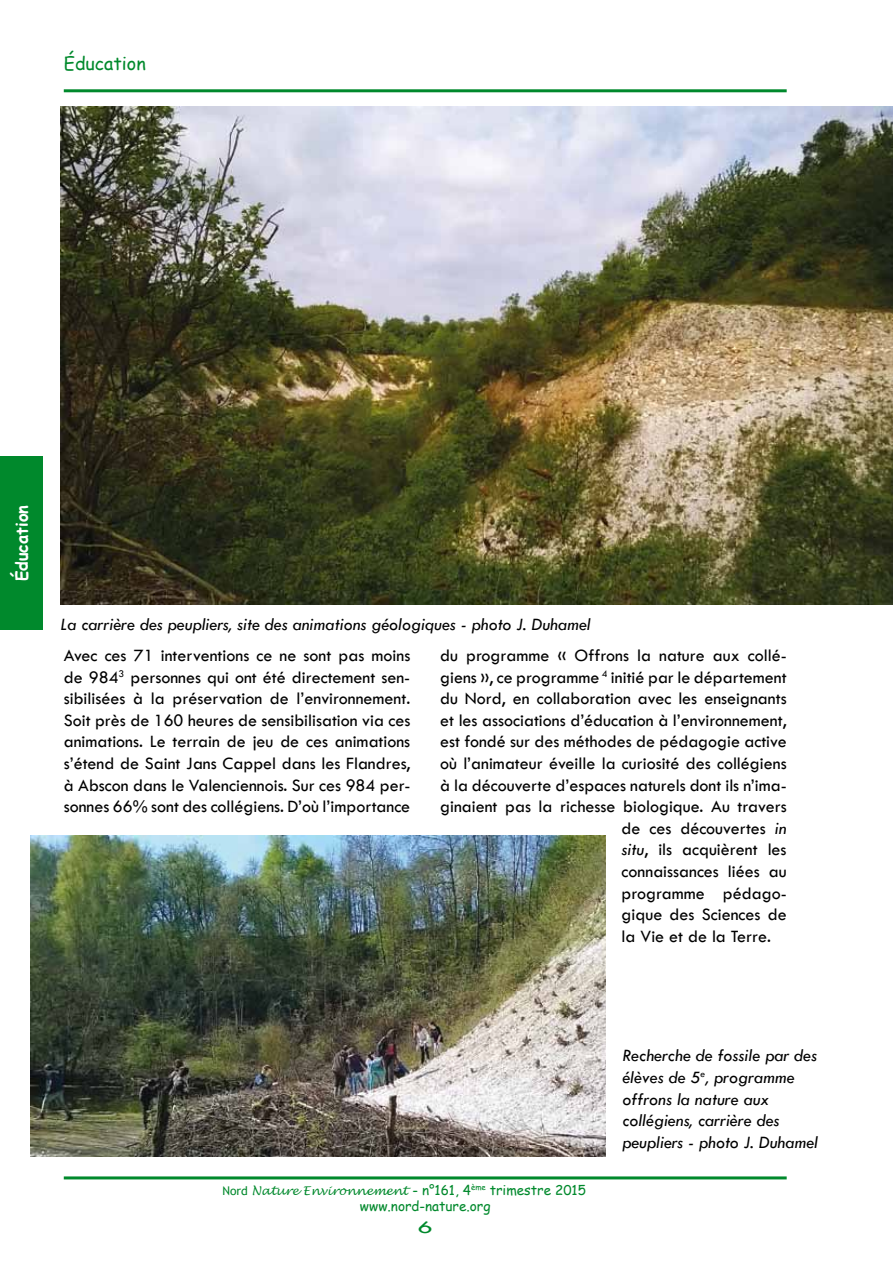
<style>
.page{position:relative;width:893px;height:1263px;background:#fff}
.page>*{position:absolute;margin:0;border:0;box-sizing:border-box;transform-origin:0 0}
.t1{font:18px/21.6px "Tw Cen";color:#000;text-align:justify}
.t2{font:italic 18px/21.6px "Tw Cen";color:#000}
.t3{font:18px "Comic Sans MS";color:#00892c}
.t4{font:18px "Tw Cen";color:#00892c;scale:1.56 1}
.t5{font:700 16.5px "Comic Sans MS";color:#fff}
.t6{font:13.5px/16.2px "Comic Sans MS";color:#00892c}
.s1{font-style:italic}
.s2{font-family:"Trebuchet MS";font-size:12px}
.s3{font-family:"Lucida Handwriting";font-style:italic;font-size:12px}
</style>
<div class="page">
<hr style="left:64px;top:89px;width:723px;height:3px;background:#00892c">
<hr style="left:64px;top:1176px;width:723px;height:3px;background:#00892c">
<div style="left:0;top:456px;width:43px;height:174px;background:#00892c"></div>
<img style="left:61px;top:106px;width:832px;height:499px">
<img style="left:31px;top:836px;width:575px;height:321px">
<p class="t3" style="left:64px;top:50px;width:84px">Éducation</p>
<p class="t5" style="left:10px;top:581px;width:77px;rotate:-90deg">Éducation</p>
<p class="t2" style="left:61px;top:613px;width:532px">La carrière des peupliers, site des animations géologiques - photo J. Duhamel</p>
<p class="t1" style="left:64px;top:644px;width:348px">Avec ces 71 interventions ce ne sont pas moins de 984<sup>3</sup> personnes qui ont été directement sen&shy;sibilisées à la préservation de l’environnement.<br>Soit près de 160 heures de sensibilisation via ces animations. Le terrain de jeu de ces animations s’étend de Saint Jans Cappel dans les Flandres, à Abscon dans le Valenciennois. Sur ces 984 per&shy;sonnes 66% sont des collégiens. D’où l’importance</p>
<p class="t1" style="left:440px;top:644px;width:348px">du programme « Offrons la nature aux collé-</p>
<p class="t1" style="left:440px;top:666px;width:348px">giens », ce programme <sup>4</sup> initié par le département</p>
<p class="t1" style="left:440px;top:687px;width:348px">du Nord, en collaboration avec les enseignants</p>
<p class="t1" style="left:440px;top:709px;width:348px">et les associations d’éducation à l’environnement,</p>
<p class="t1" style="left:440px;top:731px;width:348px">est fondé sur des méthodes de pédagogie active</p>
<p class="t1" style="left:440px;top:752px;width:348px">où l’animateur éveille la curiosité des collégiens</p>
<p class="t1" style="left:440px;top:774px;width:348px">à la découverte d’espaces naturels dont ils n’ima-</p>
<p class="t1" style="left:440px;top:795px;width:348px">ginaient pas la richesse biologique. Au travers</p>
<p class="t1" style="left:622px;top:817px;width:167px">de ces découvertes <span class="s1">in</span></p>
<p class="t1" style="left:622px;top:839px;width:167px"><span class="s1">situ</span>, ils acquièrent les</p>
<p class="t1" style="left:622px;top:860px;width:167px">connaissances liées au</p>
<p class="t1" style="left:622px;top:882px;width:167px">programme pédago-</p>
<p class="t1" style="left:622px;top:903px;width:167px">gique des Sciences de</p>
<p class="t1" style="left:622px;top:925px;width:151px">la Vie et de la Terre.</p>
<p class="t6" style="left:360px;top:1181px;width:227px;text-indent:-138px"><span class="s2">Nord</span> <span class="s3">Nature Environnement</span> - n°161, 4<sup>ème</sup> trimestre 2015 www.nord-nature.org</p>
<p class="t4" style="left:417px;top:1217px;width:11px">6</p>
<p class="t2" style="left:622px;top:1044px;width:197px">Recherche de fossile par des élèves de 5<sup>e</sup>, programme offrons la nature aux collégiens, carrière des peupliers - photo J. Duhamel</p>
</div>
